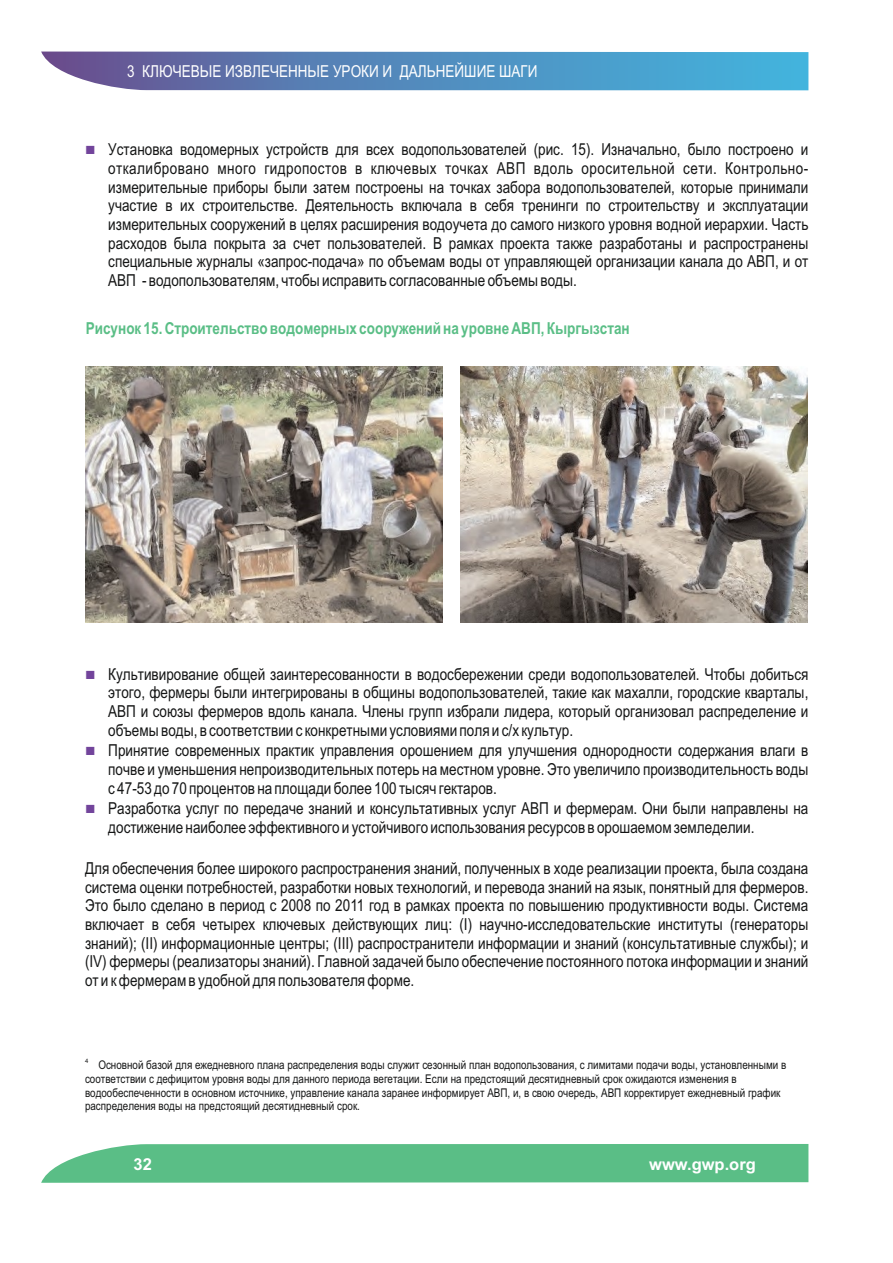
<style>
.page{position:relative;width:893px;height:1263px;background:#fff}
.page>*{position:absolute;margin:0;border:0;box-sizing:border-box;transform-origin:0 0}
.t1{font:16.5px/18.8px "Arial Narrow";color:#151616;text-align:justify}
.t2{font:700 16.5px "Arial Narrow";color:#5abe86}
.t3{font:16.5px "Arial Narrow";color:#fff}
.t4{font:700 16.5px "Arial";color:#fff}
.t5{font:12px/13.6px "Arial Narrow";color:#151616}
.t6{font:6px "Arial";color:#151616}
.s1{color:#72449b}
</style>
<div class="page">
<svg style="left:41px;top:1144px;width:767px;height:39px;background:#62c18c"></svg>
<svg style="left:41px;top:52px;width:767px;height:38px;background:#598dbe"></svg>
<img style="left:85px;top:367px;width:357px;height:255px">
<img style="left:461px;top:367px;width:347px;height:255px">
<p class="t3" style="left:127px;top:65px;width:412px">3 КЛЮЧЕВЫЕ ИЗВЛЕЧЕННЫЕ УРОКИ И ДАЛЬНЕЙШИЕ ШАГИ</p>
<p class="t1" style="left:108px;top:142px;width:702px;text-indent:-23px"><span class="s1">■</span> Установка водомерных устройств для всех водопользователей (рис. 15). Изначально, было построено и откалибровано много гидропостов в ключевых точках АВП вдоль оросительной сети. Контрольно&shy;измерительные приборы были затем построены на точках забора водопользователей, которые принимали участие в их строительстве. Деятельность включала в себя тренинги по строительству и эксплуатации измерительных сооружений в целях расширения водоучета до самого низкого уровня водной иерархии. Часть расходов была покрыта за счет пользователей. В рамках проекта также разработаны и распространены специальные журналы «запрос-подача» по объемам воды от управляющей организации канала до АВП, и от АВП - водопользователям, чтобы исправить согласованные объемы воды.</p>
<p class="t2" style="left:86px;top:322px;width:545px">Рисунок 15. Строительство водомерных сооружений на уровне АВП, Кыргызстан</p>
<p class="t1" style="left:108px;top:666px;width:702px;text-indent:-23px"><span class="s1">■</span> Культивирование общей заинтересованности в водосбережении среди водопользователей. Чтобы добиться этого, фермеры были интегрированы в общины водопользователей, такие как махалли, городские кварталы, АВП и союзы фермеров вдоль канала. Члены групп избрали лидера, который организовал распределение и объемы воды, в соответствии с конкретными условиями поля и с/х культур.</p>
<p class="t1" style="left:108px;top:743px;width:702px;text-indent:-23px"><span class="s1">■</span> Принятие современных практик управления орошением для улучшения однородности содержания влаги в почве и уменьшения непроизводительных потерь на местном уровне. Это увеличило производительность воды с 47-53 до 70 процентов на площади более 100 тысяч гектаров.</p>
<p class="t1" style="left:108px;top:800px;width:702px;text-indent:-23px"><span class="s1">■</span> Разработка услуг по передаче знаний и консультативных услуг АВП и фермерам. Они были направлены на достижение наиболее эффективного и устойчивого использования ресурсов в орошаемом земледелии.</p>
<p class="t1" style="left:85px;top:860px;width:725px">Для обеспечения более широкого распространения знаний, полученных в ходе реализации проекта, была создана система оценки потребностей, разработки новых технологий, и перевода знаний на язык, понятный для фермеров.<br>Это было сделано в период с 2008 по 2011 год в рамках проекта по повышению продуктивности воды. Система включает в себя четырех ключевых действующих лиц: (I) научно-исследовательские институты (генераторы знаний); (II) информационные центры; (III) распространители информации и знаний (консультативные службы); и (IV) фермеры (реализаторы знаний). Главной задачей было обеспечение постоянного потока информации и знаний от и к фермерам в удобной для пользователя форме.</p>
<p class="t6" style="left:85px;top:1059px;width:5px">4</p>
<p class="t5" style="left:85px;top:1059px;width:703px;text-indent:13px">Основной базой для ежедневного плана распределения воды служит сезонный план водопользования, с лимитами подачи воды, установленными в соответствии с дефицитом уровня воды для данного периода вегетации. Если на предстоящий десятидневный срок ожидаются изменения в водообеспеченности в основном источнике, управление канала заранее информирует АВП, и, в свою очередь, АВП корректирует ежедневный график распределения воды на предстоящий десятидневный срок.</p>
<p class="t4" style="left:134px;top:1158px;width:20px">32</p>
<p class="t4" style="left:649px;top:1158px;width:108px">www.gwp.org</p>
</div>
